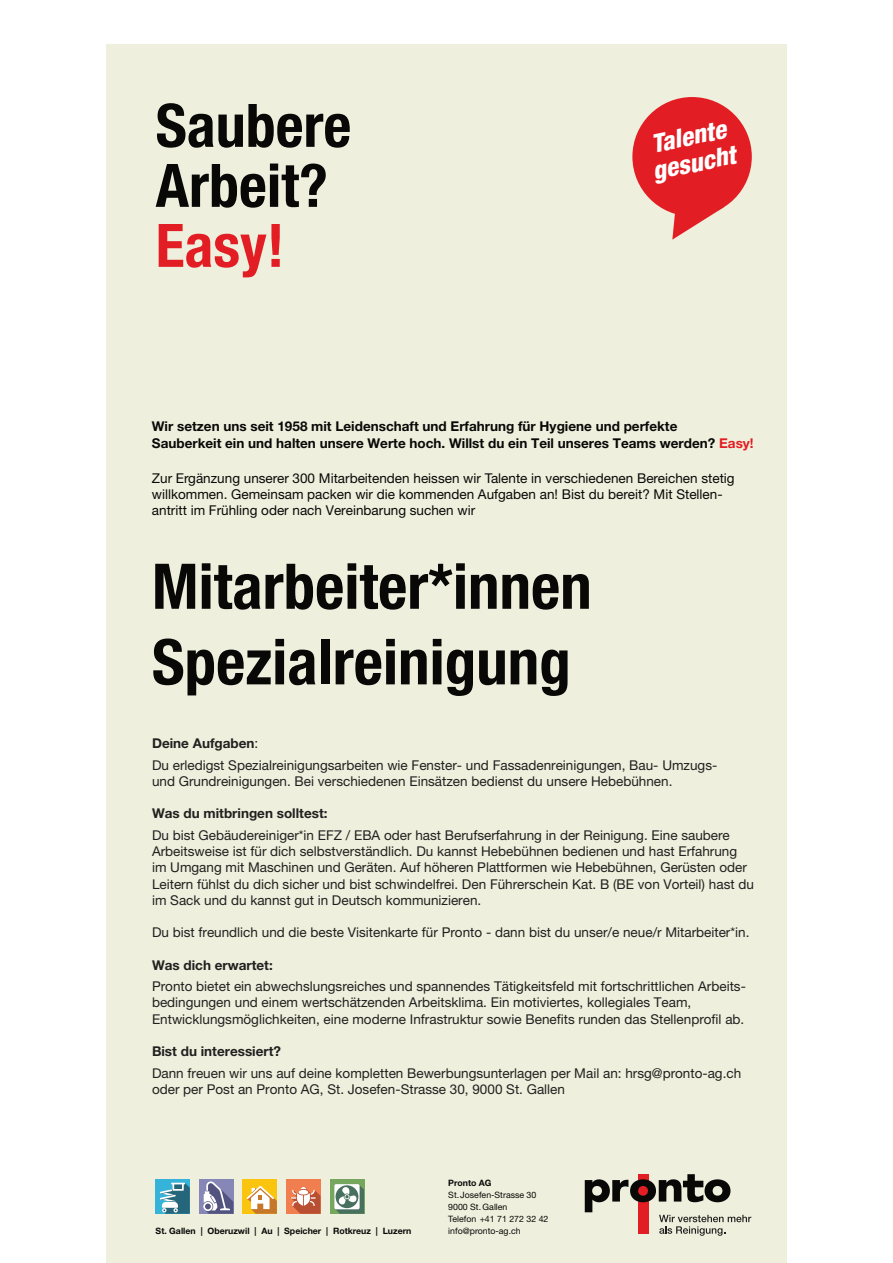
<style>
.page{position:relative;width:893px;height:1263px;background:#fff}
.page>*{position:absolute;margin:0;border:0;box-sizing:border-box;transform-origin:0 0}
.t1{font:700 condensed 63px/75.6px "Helvetica Neue LT Pro";color:#080907}
.t2{font:700 condensed 60px/60px "Helvetica Neue LT Pro";color:#080907}
.t3{font:700 condensed 60px "Helvetica Neue LT Pro";color:#e21e24}
.t4{font:italic 800 condensed 25.5px/27px "Helvetica Neue LT Pro";color:#fff}
.t5{font:13.5px/16.2px "Helvetica Neue LT Pro";color:#231f20}
.t6{font:13.5px/16.2px "Helvetica Neue LT Pro";color:#080907}
.t7{font:700 13.5px/16.2px "Helvetica Neue LT Pro";color:#080907}
.t8{font:700 13.5px "Helvetica Neue LT Pro";color:#231f20}
.t9{font:8.85px/11.9px "Helvetica Neue LT Pro";color:#080907}
.t10{font:700 8.85px "Helvetica Neue LT Pro";color:#080907}
.s1{color:#e21e24}
.s2{font-weight:700}
</style>
<div class="page">
<div style="left:106px;top:45px;width:680px;height:1218px;background:#eeefdc"></div>
<div style="left:632px;top:97px;width:119px;height:119px;background:#e21e24;border-radius:50%"></div>
<svg style="left:672px;top:207px;width:52px;height:33px"></svg>
<svg style="left:584px;top:1174px;width:167px;height:62px"></svg>
<div style="left:156px;top:1180px;width:34px;height:34px;background:#36b3d9"></div>
<svg style="left:160px;top:1183px;width:30px;height:31px"></svg>
<div style="left:243px;top:1180px;width:34px;height:34px;background:#fbc50f"></div>
<svg style="left:246px;top:1185px;width:31px;height:29px"></svg>
<div style="left:199px;top:1180px;width:34px;height:34px;background:#8687b6"></div>
<svg style="left:203px;top:1181px;width:30px;height:33px"></svg>
<div style="left:286px;top:1180px;width:34px;height:34px;background:#f17e4e"></div>
<svg style="left:291px;top:1187px;width:29px;height:27px"></svg>
<div style="left:330px;top:1180px;width:34px;height:34px;background:#76a75f"></div>
<svg style="left:334px;top:1184px;width:30px;height:30px"></svg>
<h2 class="t2" style="left:156px;top:95px;width:197px">Saubere<br>Arbeit?</h2>
<h2 class="t3" style="left:156px;top:209px;width:130px">Easy!</h2>
<h3 class="t4" style="left:644px;top:132px;width:86px;rotate:-12deg">Talente gesucht</h3>
<p class="t7" style="left:152px;top:418px;width:603px">Wir setzen uns seit 1958 mit Leidenschaft und Erfahrung für Hygiene und perfekte<br>Sauberkeit ein und halten unsere Werte hoch. Willst du ein Teil unseres Teams werden? <span class="s1">Easy!</span></p>
<p class="t6" style="left:152px;top:470px;width:584px">Zur Ergänzung unserer 300 Mitarbeitenden heissen wir Talente in verschiedenen Bereichen stetig willkommen. Gemeinsam packen wir die kommenden Aufgaben an! Bist du bereit? Mit Stellen&shy;antritt im Frühling oder nach Vereinbarung suchen wir</p>
<h1 class="t1" style="left:152px;top:548px;width:441px">Mitarbeiter*innen<br>Spezialreinigung</h1>
<p class="t5" style="left:152px;top:732px;width:567px;line-height:21.6px"><span class="s2">Deine Aufgaben</span>:<br>Du erledigst Spezialreinigungsarbeiten wie Fenster- und Fassadenreinigungen, Bau- Umzugs-</p>
<p class="t5" style="left:152px;top:773px;width:522px">und Grundreinigungen. Bei verschiedenen Einsätzen bedienst du unsere Hebebühnen.</p>
<p class="t8" style="left:152px;top:805px;width:177px">Was du mitbringen solltest:</p>
<p class="t5" style="left:152px;top:827px;width:603px">Du bist Gebäudereiniger*in EFZ / EBA oder hast Berufserfahrung in der Reinigung. Eine saubere Arbeitsweise ist für dich selbstverständlich. Du kannst Hebebühnen bedienen und hast Erfahrung im Umgang mit Maschinen und Geräten. Auf höheren Plattformen wie Hebebühnen, Gerüsten oder Leitern fühlst du dich sicher und bist schwindelfrei. Den Führerschein Kat. B (BE von Vorteil) hast du im Sack und du kannst gut in Deutsch kommunizieren.</p>
<p class="t5" style="left:152px;top:924px;width:599px">Du bist freundlich und die beste Visitenkarte für Pronto - dann bist du unser/e neue/r Mitarbeiter*in.</p>
<p class="t8" style="left:152px;top:956px;width:122px">Was dich erwartet:</p>
<p class="t5" style="left:152px;top:978px;width:595px">Pronto bietet ein abwechslungsreiches und spannendes Tätigkeitsfeld mit fortschrittlichen Arbeits&shy;bedingungen und einem wertschätzenden Arbeitsklima. Ein motiviertes, kollegiales Team,<br>Entwicklungsmöglichkeiten, eine moderne Infrastruktur sowie Benefits runden das Stellenprofil ab.</p>
<p class="t8" style="left:152px;top:1043px;width:130px">Bist du interessiert?</p>
<p class="t5" style="left:152px;top:1064px;width:590px">Dann freuen wir uns auf deine kompletten Bewerbungsunterlagen per Mail an: hrsg@pronto-ag.ch oder per Post an Pronto AG, St. Josefen-Strasse 30, 9000 St. Gallen</p>
<p class="t10" style="left:156px;top:1225px;width:257px">St. Gallen | Oberuzwil | Au | Speicher | Rotkreuz | Luzern</p>
<p class="t10" style="left:448px;top:1177px;width:45px">Pronto AG</p>
<p class="t9" style="left:448px;top:1189px;width:102px">St.Josefen-Strasse 30<br>9000 St. Gallen<br>Telefon +41 71 272 32 42 info@pronto-ag.ch</p>
</div>
